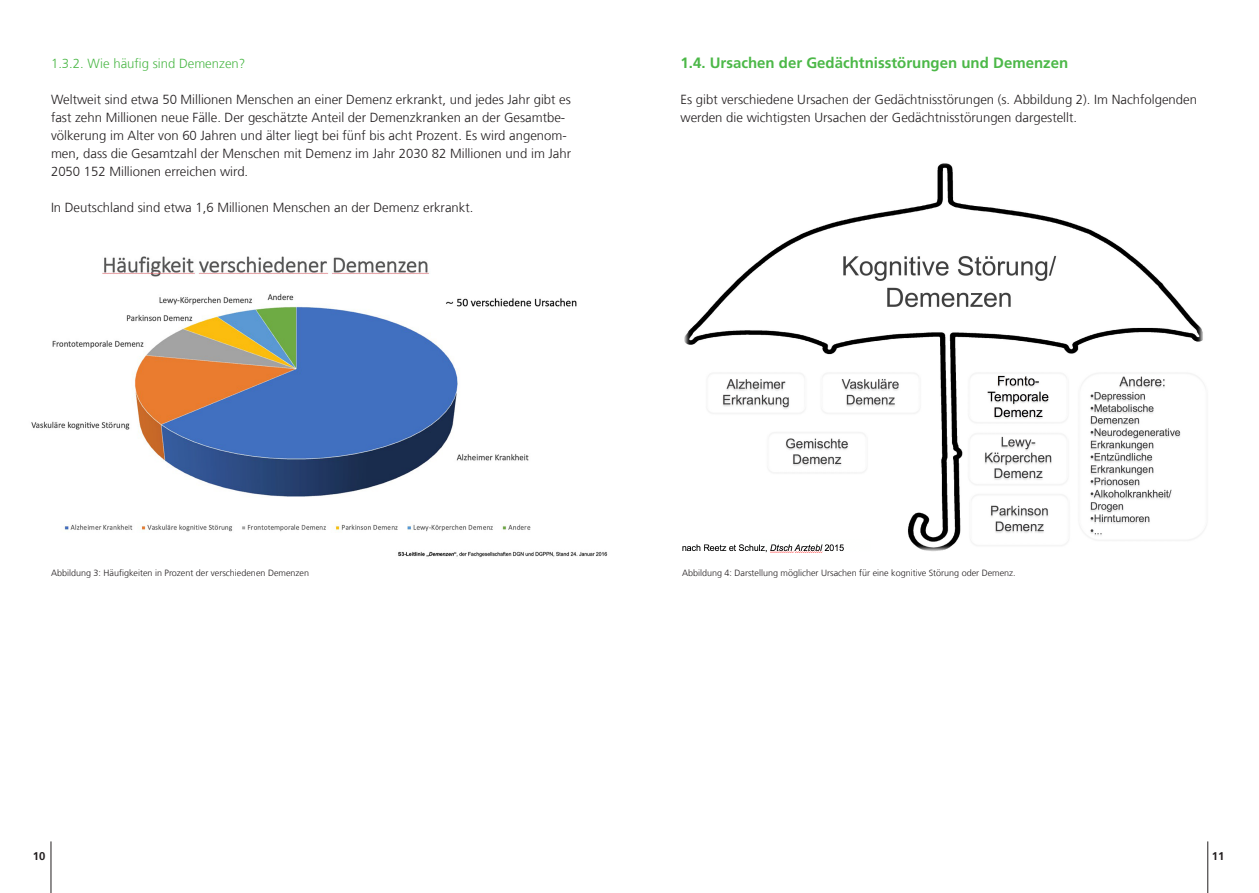
<style>
.page{position:relative;width:1259px;height:893px;background:#fff}
.page>*{position:absolute;margin:0;border:0;box-sizing:border-box;transform-origin:0 0}
.t1{font:700 15px "Frutiger LT Com";color:#4cb848}
.t2{font:300 13.2px/18px "Frutiger LT Com";color:#231f20}
.t3{font:300 13.2px "Frutiger LT Com";color:#4cb848}
.t4{font:700 11.25px "Frutiger LT Com";color:#231f20}
.t5{font:300 9px "Frutiger LT Com";color:#231f20}
</style>
<div class="page">
<img style="left:31px;top:256px;width:577px;height:302px">
<img style="left:684px;top:163px;width:519px;height:388px">
<div style="left:629px;top:523px;width:265px;height:36px;background:#fff"></div>
<img style="left:682px;top:544px;width:162px;height:9px">
<hr style="left:1207px;top:841px;width:1px;height:52px;background:#231f20">
<hr style="left:51px;top:841px;width:1px;height:52px;background:#231f20">
<p class="t3" style="left:51px;top:56px;width:196px">1.3.2. Wie häufig sind Demenzen?</p>
<p class="t2" style="left:51px;top:91px;width:521px">Weltweit sind etwa 50 Millionen Menschen an einer Demenz erkrankt, und jedes Jahr gibt es fast zehn Millionen neue Fälle. Der geschätzte Anteil der Demenzkranken an der Gesamtbe&shy;völkerung im Alter von 60 Jahren und älter liegt bei fünf bis acht Prozent. Es wird angenom&shy;men, dass die Gesamtzahl der Menschen mit Demenz im Jahr 2030 82 Millionen und im Jahr 2050 152 Millionen erreichen wird.</p>
<p class="t2" style="left:51px;top:199px;width:424px">In Deutschland sind etwa 1,6 Millionen Menschen an der Demenz erkrankt.</p>
<p class="t1" style="left:680px;top:54px;width:389px">1.4. Ursachen der Gedächtnisstörungen und Demenzen</p>
<p class="t2" style="left:680px;top:91px;width:518px">Es gibt verschiedene Ursachen der Gedächtnisstörungen (s. Abbildung 2). Im Nachfolgenden werden die wichtigsten Ursachen der Gedächtnisstörungen dargestellt.</p>
<p class="t5" style="left:51px;top:567px;width:259px">Abbildung 3: Häufigkeiten in Prozent der verschiedenen Demenzen</p>
<p class="t5" style="left:682px;top:567px;width:335px">Abbildung 4: Darstellung möglicher Ursachen für eine kognitive Störung oder Demenz.</p>
<p class="t4" style="left:33px;top:850px;width:14px">10</p>
<p class="t4" style="left:1211px;top:850px;width:14px">11</p>
</div>
